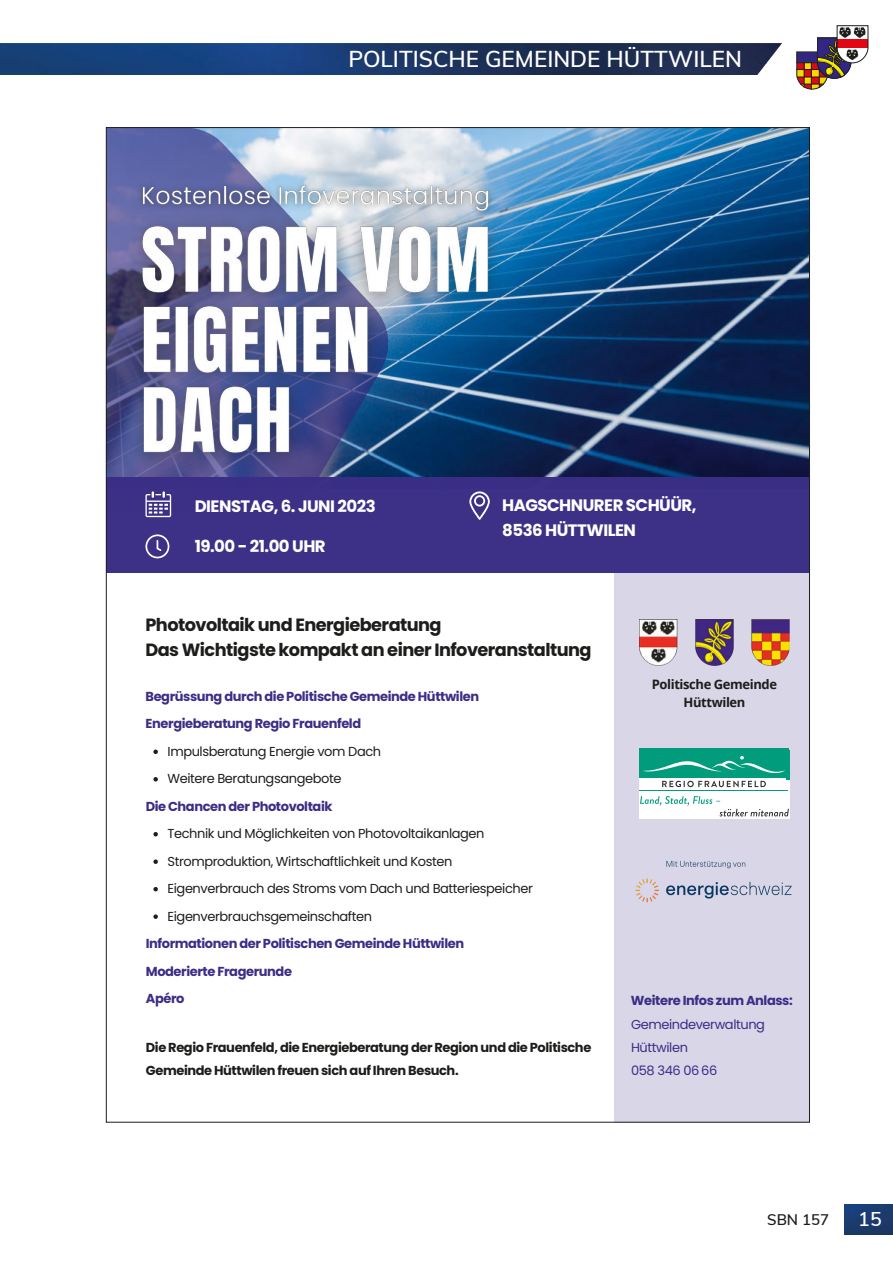
<style>
.page{position:relative;width:893px;height:1263px;background:#fff}
.page>*{position:absolute;margin:0;border:0;box-sizing:border-box;transform-origin:0 0}
.t1{font:600 22.5px "Muli";color:#fff}
.t2{font:600 19.5px "Muli";color:#fff}
.t3{font:700 17.7px/24.8px "Poppins";letter-spacing:-.03em;color:#1d1d1b}
.t4{font:700 16.5px/24.8px "Poppins";letter-spacing:-.03em;color:#fff}
.t5{font:600 15px "Muli";color:#1d1d1b}
.t6{font:13.05px/27.5px "Poppins";letter-spacing:-.03em;color:#1d1d1b}
.t7{font:700 13.05px/27.5px "Poppins";letter-spacing:-.03em;color:#3a2e86}
.t8{font:700 13.05px/23.1px "Poppins";letter-spacing:-.03em;color:#1d1d1b}
.t9{font:13.05px/23.1px "Poppins";letter-spacing:-.03em;color:#3a2e86}
.t10{font:700 13.05px/17.7px "Open Sans";letter-spacing:-.03em;color:#1d1d1b;text-align:center}
</style>
<div class="page">
<img style="left:0;top:44px;width:781px;height:30px">
<img style="left:844px;top:1205px;width:49px;height:30px">
<svg style="left:797px;top:26px;width:71px;height:63px"></svg>
<div style="left:615px;top:477px;width:194px;height:645px;background:#d8d6e7"></div>
<div style="left:639px;top:750px;width:150px;height:68px;background:#fff"></div>
<div style="left:639px;top:748px;width:150px;height:29px;background:#009c7c"></div>
<hr style="left:639px;top:790px;width:149px;height:1px;background:#009c7c">
<svg style="left:643px;top:756px;width:142px;height:17px"></svg>
<svg style="left:662px;top:781px;width:104px;height:6px"></svg>
<svg style="left:640px;top:796px;width:149px;height:20px"></svg>
<img style="left:393px;top:129px;width:415px;height:348px">
<img style="left:108px;top:129px;width:285px;height:348px">
<div style="left:106px;top:477px;width:703px;height:95px;background:#3a2e86"></div>
<img style="left:639px;top:620px;width:150px;height:46px">
<svg style="left:145px;top:503px;width:26px;height:14px"></svg>
<svg style="left:145px;top:534px;width:24px;height:24px"></svg>
<svg style="left:469px;top:503px;width:21px;height:17px"></svg>
<img style="left:635px;top:860px;width:157px;height:43px">
<hr style="left:786px;top:750px;width:4px;height:29px;background:#009c7c">
<img style="left:120px;top:187px;width:394px;height:316px">
<img style="left:132px;top:171px;width:368px;height:53px">
<svg style="left:153px;top:749px;width:5px;height:5px"></svg>
<svg style="left:153px;top:777px;width:5px;height:4px"></svg>
<svg style="left:153px;top:832px;width:5px;height:4px"></svg>
<svg style="left:153px;top:859px;width:5px;height:5px"></svg>
<svg style="left:153px;top:887px;width:5px;height:4px"></svg>
<svg style="left:153px;top:914px;width:5px;height:5px"></svg>
<h1 class="t1" style="left:348px;top:43px;width:395px">POLITISCHE GEMEINDE HÜTTWILEN</h1>
<p class="t4" style="left:195px;top:493px;width:182px">DIENSTAG, 6. JUNI 2023</p>
<p class="t4" style="left:195px;top:534px;width:132px">19.00 - 21.00 UHR</p>
<p class="t4" style="left:502px;top:493px;width:196px">HAGSCHNURER SCHÜÜR,<br>8536 HÜTTWILEN</p>
<h3 class="t3" style="left:145px;top:613px;width:447px">Photovoltaik und Energieberatung<br>Das Wichtigste kompakt an einer Infoveranstaltung</h3>
<p class="t7" style="left:146px;top:683px;width:335px">Begrüssung durch die Politische Gemeinde Hüttwilen<br>Energieberatung Regio Frauenfeld</p>
<p class="t6" style="left:168px;top:737px;width:215px">Impulsberatung Energie vom Dach<br>Weitere Beratungsangebote</p>
<p class="t7" style="left:146px;top:792px;width:188px">Die Chancen der Photovoltaik</p>
<p class="t6" style="left:168px;top:820px;width:367px">Technik und Möglichkeiten von Photovoltaikanlagen Stromproduktion, Wirtschaftlichkeit und Kosten Eigenverbrauch des Stroms vom Dach und Batteriespeicher Eigenverbrauchsgemeinschaften</p>
<p class="t7" style="left:146px;top:930px;width:320px">Informationen der Politischen Gemeinde Hüttwilen<br>Moderierte Fragerunde<br>Apéro</p>
<p class="t8" style="left:146px;top:1036px;width:447px">Die Regio Frauenfeld, die Energieberatung der Region und die Politische<br>Gemeinde Hüttwilen freuen sich auf Ihren Besuch.</p>
<p class="t10" style="left:652px;top:675px;width:127px">Politische Gemeinde<br>Hüttwilen</p>
<p class="t7" style="left:631px;top:987px;width:163px">Weitere Infos zum Anlass:</p>
<p class="t9" style="left:631px;top:1012px;width:136px">Gemeindeverwaltung<br>Hüttwilen<br>058 346 06 66</p>
<p class="t5" style="left:767px;top:1209px;width:64px">SBN 157</p>
<h2 class="t2" style="left:858px;top:1205px;width:25px">15</h2>
</div>
